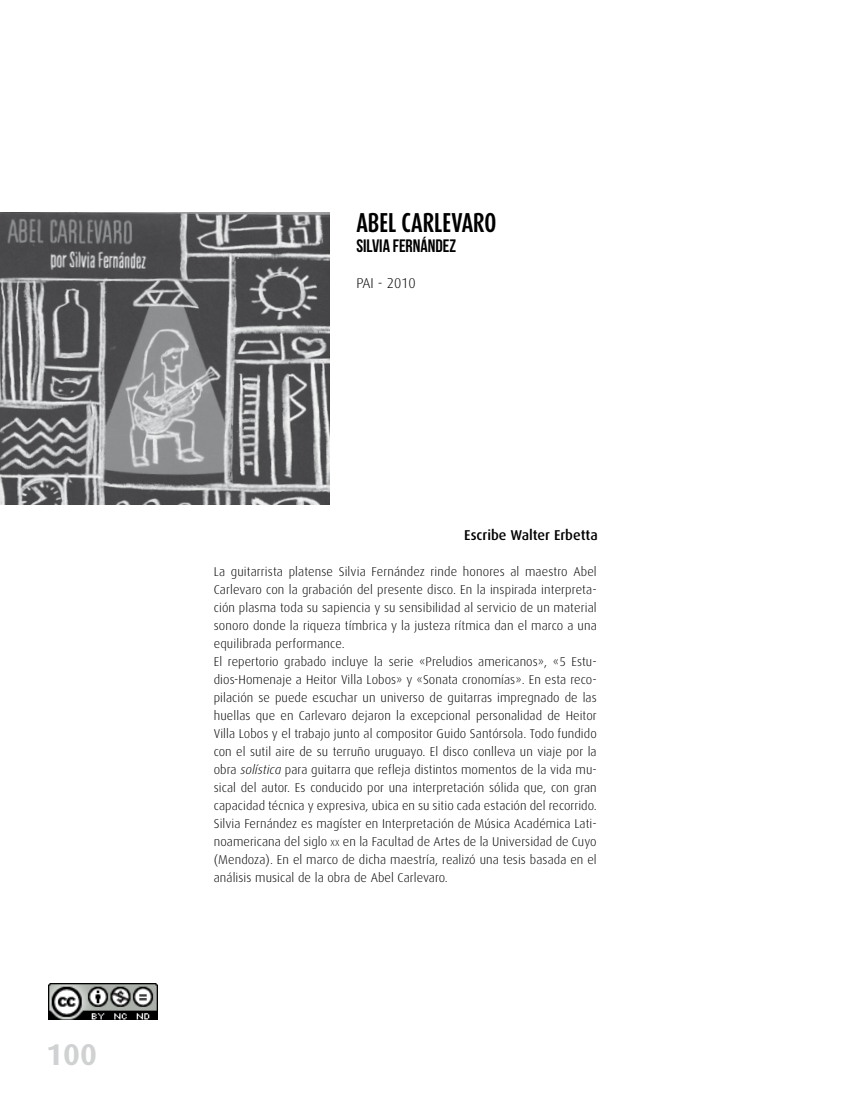
<style>
.page{position:relative;width:851px;height:1106px;background:#fff}
.page>*{position:absolute;margin:0;border:0;box-sizing:border-box;transform-origin:0 0}
.t1{font:700 30px "Dax";color:#d0d1d2}
.t2{font:700 22.5px "Dax Compact";color:#000}
.t3{font:18px "Bebas Neue";color:#000}
.t4{font:500 14.25px "Dax";color:#000}
.t5{font:300 14.25px "Dax";color:#000}
.t6{font:300 12.75px/18px "Dax";letter-spacing:.005em;color:#000}
.s1{font-style:italic}
.s2{font-size:8.85px}
</style>
<div class="page">
<img style="left:0;top:213px;width:330px;height:292px">
<img style="left:49px;top:983px;width:108px;height:36px">
<h1 class="t1" style="left:46px;top:1037px;width:52px">100</h1>
<h2 class="t2" style="left:356px;top:208px;width:141px">ABEL CARLEVARO</h2>
<h3 class="t3" style="left:356px;top:236px;width:101px">SILVIA FERNÁNDEZ</h3>
<p class="t5" style="left:356px;top:275px;width:61px">PAI - 2010</p>
<p class="t4" style="left:464px;top:527px;width:135px">Escribe Walter Erbetta</p>
<p class="t6" style="left:214px;top:563px;width:384px">La guitarrista platense Silvia Fernández rinde honores al maestro Abel Carlevaro con la grabación del presente disco. En la inspirada interpreta&shy;ción plasma toda su sapiencia y su sensibilidad al servicio de un material sonoro donde la riqueza tímbrica y la justeza rítmica dan el marco a una equilibrada performance.<br>El repertorio grabado incluye la serie «Preludios americanos», «5 Estu&shy;dios-Homenaje a Heitor Villa Lobos» y «Sonata cronomías». En esta reco&shy;pilación se puede escuchar un universo de guitarras impregnado de las huellas que en Carlevaro dejaron la excepcional personalidad de Heitor Villa Lobos y el trabajo junto al compositor Guido Santórsola. Todo fundido con el sutil aire de su terruño uruguayo. El disco conlleva un viaje por la obra <span class="s1">solística</span> para guitarra que refleja distintos momentos de la vida mu&shy;sical del autor. Es conducido por una interpretación sólida que, con gran capacidad técnica y expresiva, ubica en su sitio cada estación del recorrido.<br>Silvia Fernández es magíster en Interpretación de Música Académica Lati&shy;noamericana del siglo <span class="s2">xx</span> en la Facultad de Artes de la Universidad de Cuyo (Mendoza). En el marco de dicha maestría, realizó una tesis basada en el análisis musical de la obra de Abel Carlevaro.</p>
</div>
